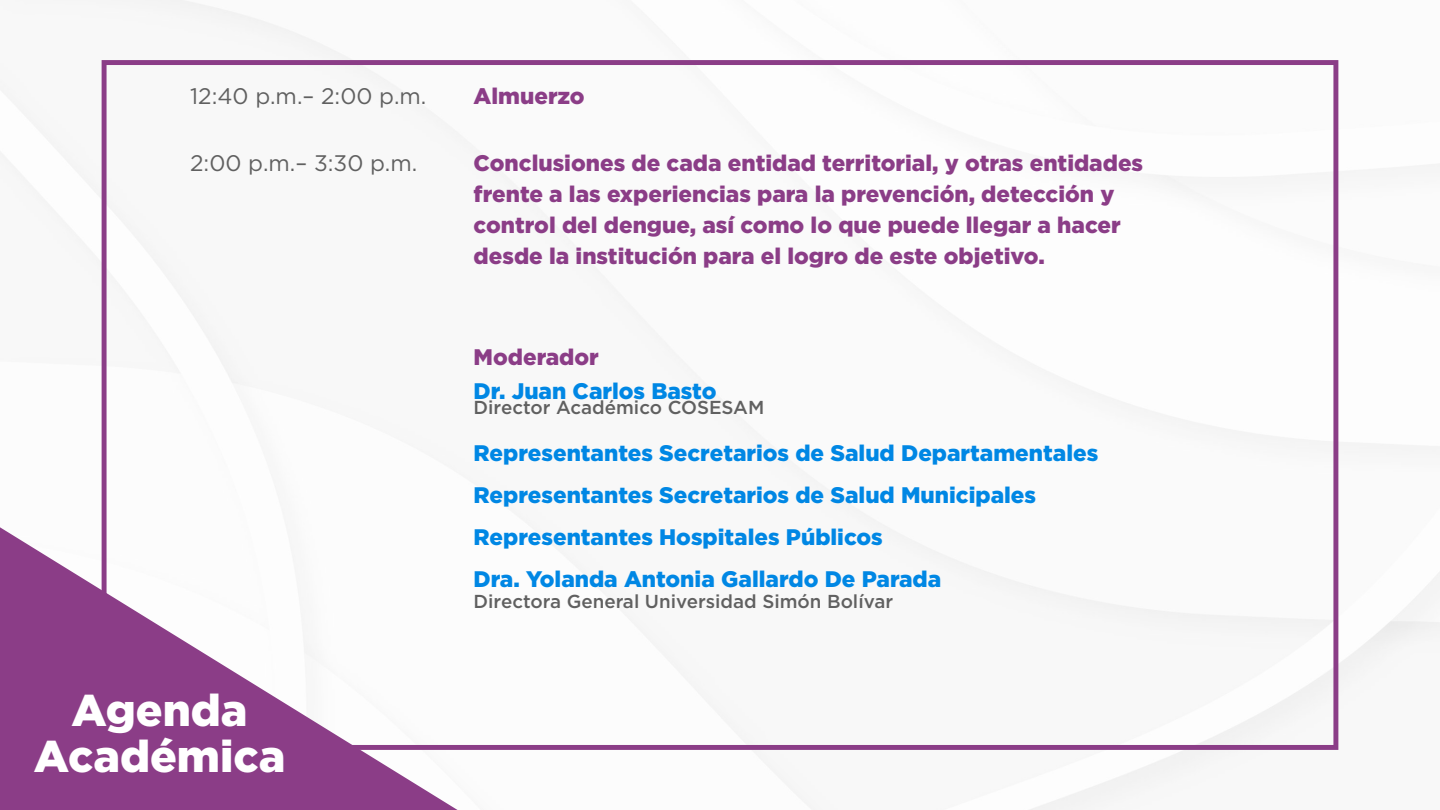
<style>
.page{position:relative;width:1440px;height:810px;background:#fff}
.page>*{position:absolute;margin:0;border:0;box-sizing:border-box;transform-origin:0 0}
.t1{font:900 44.4px/45.5px "Gotham";color:#fff;text-align:center}
.t2{font:900 22.5px/30.8px "Gotham";color:#8b3d87}
.t3{font:900 22.5px/42px "Gotham";color:#0087e4}
.t4{font:22.5px "Gotham";color:#606060}
.t5{font:500 18.75px "Gotham";color:#606060}
</style>
<div class="page">
<div style="left:102px;top:60px;width:1236px;height:690px;border:5px solid #8b3d87"></div>
<svg style="left:0;top:527px;width:458px;height:283px;fill:#8b3d87"></svg>
<p class="t4" style="left:190px;top:82px;width:238px">12:40 p.m.– 2:00 p.m.</p>
<p class="t2" style="left:474px;top:80px;width:112px">Almuerzo</p>
<p class="t4" style="left:190px;top:149px;width:229px">2:00 p.m.– 3:30 p.m.</p>
<p class="t2" style="left:474px;top:148px;width:671px">Conclusiones de cada entidad territorial, y otras entidades frente a las experiencias para la prevención, detección y control del dengue, así como lo que puede llegar a hacer desde la institución para el logro de este objetivo.</p>
<h1 class="t1" style="left:34px;top:687px;width:253px">Agenda<br>Académica</h1>
<p class="t2" style="left:474px;top:341px;width:127px">Moderador</p>
<p class="t3" style="left:474px;top:369px;width:244px">Dr. Juan Carlos Basto</p>
<p class="t5" style="left:474px;top:395px;width:292px">Director Académico COSESAM</p>
<p class="t3" style="left:474px;top:432px;width:626px">Representantes Secretarios de Salud Departamentales Representantes Secretarios de Salud Municipales Representantes Hospitales Públicos<br>Dra. Yolanda Antonia Gallardo De Parada</p>
<p class="t5" style="left:474px;top:589px;width:421px">Directora General Universidad Simón Bolívar</p>
</div>
